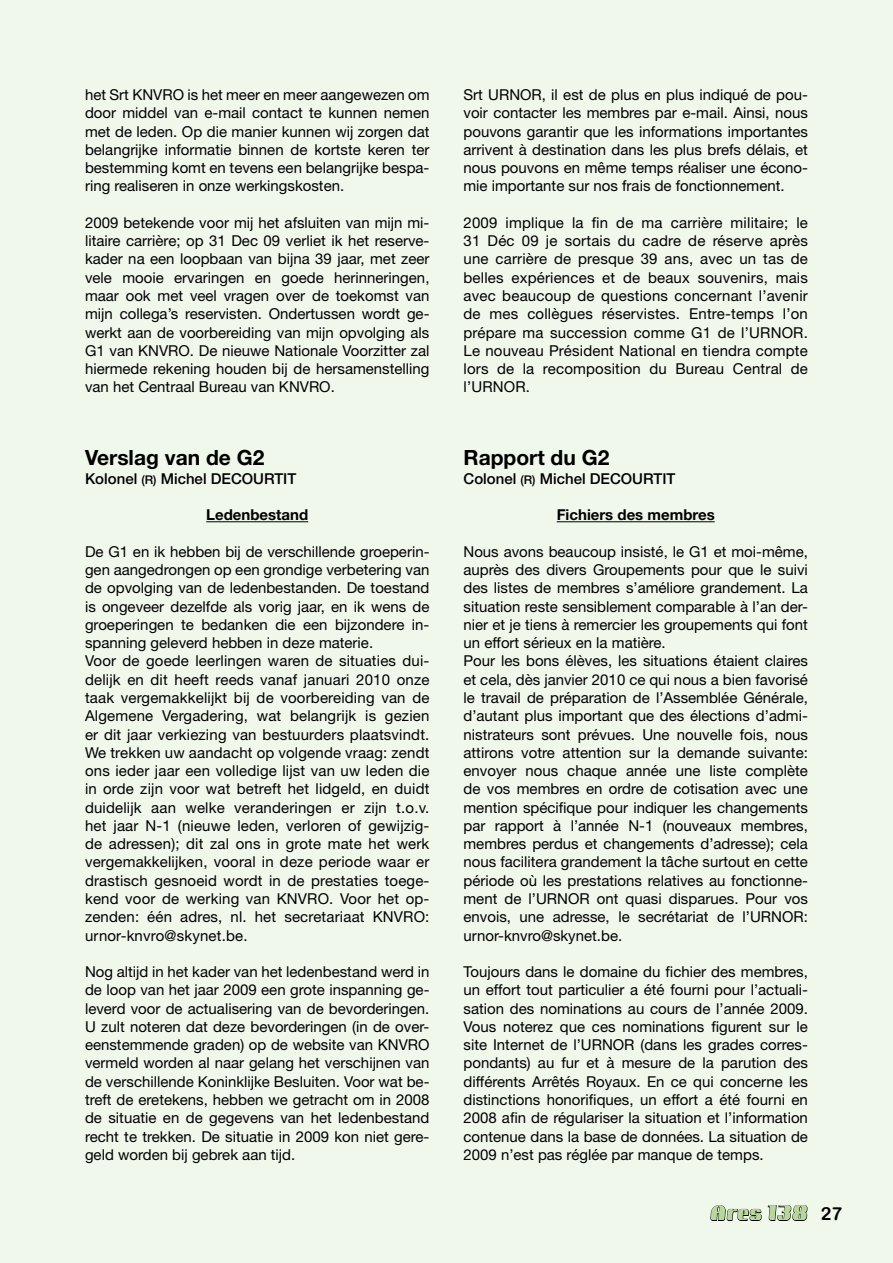
<style>
.page{position:relative;width:893px;height:1263px;background:#f0f7eb}
.page>*{position:absolute;margin:0;border:0;box-sizing:border-box;transform-origin:0 0}
.t1{font:700 21px "Helvetica Neue LT Std";color:#000}
.t2{font:800 18px "Camellia";color:#b9d79d}
.t3{font:15px/18.3px "Helvetica Neue LT Std";color:#000;text-align:justify}
.t4{font:500 15px "Helvetica Neue LT Std";color:#000}
.t5{font:700 15px "Helvetica Neue LT Std";color:#000}
.s1{font-size:12px}
.s2{font-family:"Arial Rounded MT Bold";font-weight:400;color:#000}
</style>
<div class="page">
<svg style="left:710px;top:1205px;width:98px;height:16px"></svg>
<hr style="left:206px;top:521px;width:102px;height:1px;background:#000">
<hr style="left:557px;top:521px;width:158px;height:1px;background:#000">
<p class="t3" style="left:85px;top:85px;width:346px">het Srt KNVRO is het meer en meer aangewezen om door middel van e-mail contact te kunnen nemen met de leden. Op die manier kunnen wij zorgen dat belangrijke informatie binnen de kortste keren ter bestemming komt en tevens een belangrijke bespa&shy;ring realiseren in onze werkingskosten.</p>
<p class="t3" style="left:85px;top:213px;width:346px">2009 betekende voor mij het afsluiten van mijn mi&shy;litaire carrière; op 31 Dec 09 verliet ik het reserve&shy;kader na een loopbaan van bijna 39 jaar, met zeer vele mooie ervaringen en goede herinneringen, maar ook met veel vragen over de toekomst van mijn collega’s reservisten. Ondertussen wordt ge&shy;werkt aan de voorbereiding van mijn opvolging als G1 van KNVRO. De nieuwe Nationale Voorzitter zal hiermede rekening houden bij de hersamenstelling van het Centraal Bureau van KNVRO.</p>
<h1 class="t1" style="left:85px;top:445px;width:181px">Verslag van de G2</h1>
<p class="t4" style="left:85px;top:469px;width:213px">Kolonel <span class="s1">(R)</span> Michel DECOURTIT</p>
<p class="t5" style="left:206px;top:506px;width:103px">Ledenbestand</p>
<p class="t3" style="left:85px;top:542px;width:346px;text-align:left">De G1 en ik hebben bij de verschillende groeperin&shy;gen aangedrongen op een grondige verbetering van de opvolging van de ledenbestanden. De toestand is ongeveer dezelfde als vorig jaar, en ik wens de groeperingen te bedanken die een bijzondere in&shy;spanning geleverd hebben in deze materie.<br>Voor de goede leerlingen waren de situaties dui&shy;delijk en dit heeft reeds vanaf januari 2010 onze taak vergemakkelijkt bij de voorbereiding van de Algemene Vergadering, wat belangrijk is gezien er dit jaar verkiezing van bestuurders plaatsvindt.<br>We trekken uw aandacht op volgende vraag: zendt ons ieder jaar een volledige lijst van uw leden die in orde zijn voor wat betreft het lidgeld, en duidt duidelijk aan welke veranderingen er zijn t.o.v. het jaar N-1 (nieuwe leden, verloren of gewijzig&shy;de adressen); dit zal ons in grote mate het werk vergemakkelijken, vooral in deze periode waar er drastisch gesnoeid wordt in de prestaties toege&shy;kend voor de werking van KNVRO. Voor het op&shy;zenden: één adres, nl. het secretariaat KNVRO: urnor-knvro@skynet.be.</p>
<p class="t3" style="left:85px;top:962px;width:346px">Nog altijd in het kader van het ledenbestand werd in de loop van het jaar 2009 een grote inspanning ge&shy;leverd voor de actualisering van de bevorderingen.<br>U zult noteren dat deze bevorderingen (in de over&shy;eenstemmende graden) op de website van KNVRO vermeld worden al naar gelang het verschijnen van de verschillende Koninklijke Besluiten. Voor wat be&shy;treft de eretekens, hebben we getracht om in 2008 de situatie en de gegevens van het ledenbestand recht te trekken. De situatie in 2009 kon niet gere&shy;geld worden bij gebrek aan tijd.</p>
<p class="t3" style="left:463px;top:85px;width:346px">Srt URNOR, il est de plus en plus indiqué de pou&shy;voir contacter les membres par e-mail. Ainsi, nous pouvons garantir que les informations importantes arrivent à destination dans les plus brefs délais, et nous pouvons en même temps réaliser une écono&shy;mie importante sur nos frais de fonctionnement.</p>
<p class="t3" style="left:463px;top:213px;width:346px">2009 implique la fin de ma carrière militaire; le 31 Déc 09 je sortais du cadre de réserve après une carrière de presque 39 ans, avec un tas de belles expériences et de beaux souvenirs, mais avec beaucoup de questions concernant l’avenir de mes collègues réservistes. Entre-temps l’on prépare ma succession comme G1 de l’URNOR.<br>Le nouveau Président National en tiendra compte lors de la recomposition du Bureau Central de l’URNOR.</p>
<h1 class="t1" style="left:463px;top:445px;width:147px">Rapport du G2</h1>
<p class="t4" style="left:463px;top:469px;width:213px">Colonel <span class="s1">(R)</span> Michel DECOURTIT</p>
<p class="t5" style="left:557px;top:506px;width:159px">Fichiers des membres</p>
<p class="t3" style="left:463px;top:542px;width:346px;text-align:left">Nous avons beaucoup insisté, le G1 et moi-même, auprès des divers Groupements pour que le suivi des listes de membres s’améliore grandement. La situation reste sensiblement comparable à l’an der&shy;nier et je tiens à remercier les groupements qui font un effort sérieux en la matière.<br>Pour les bons élèves, les situations étaient claires et cela, dès janvier 2010 ce qui nous a bien favorisé le travail de préparation de l’Assemblée Générale, d’autant plus important que des élections d’admi&shy;nistrateurs sont prévues. Une nouvelle fois, nous attirons votre attention sur la demande suivante: envoyer nous chaque année une liste complète de vos membres en ordre de cotisation avec une mention spécifique pour indiquer les changements par rapport à l’année N-1 (nouveaux membres, membres perdus et changements d’adresse); cela nous facilitera grandement la tâche surtout en cette période où les prestations relatives au fonctionne&shy;ment de l’URNOR ont quasi disparues. Pour vos envois, une adresse, le secrétariat de l’URNOR: urnor-knvro@skynet.be.</p>
<p class="t3" style="left:463px;top:962px;width:346px">Toujours dans le domaine du fichier des membres, un effort tout particulier a été fourni pour l’actuali&shy;sation des nominations au cours de l’année 2009.<br>Vous noterez que ces nominations figurent sur le site Internet de l’URNOR (dans les grades corres&shy;pondants) au fur et à mesure de la parution des différents Arrêtés Royaux. En ce qui concerne les distinctions honorifiques, un effort a été fourni en 2008 afin de régulariser la situation et l’information contenue dans la base de données. La situation de 2009 n’est pas réglée par manque de temps.</p>
<p class="t2" style="left:710px;top:1204px;width:134px">Ares 138 <span class="s2">27</span></p>
</div>
